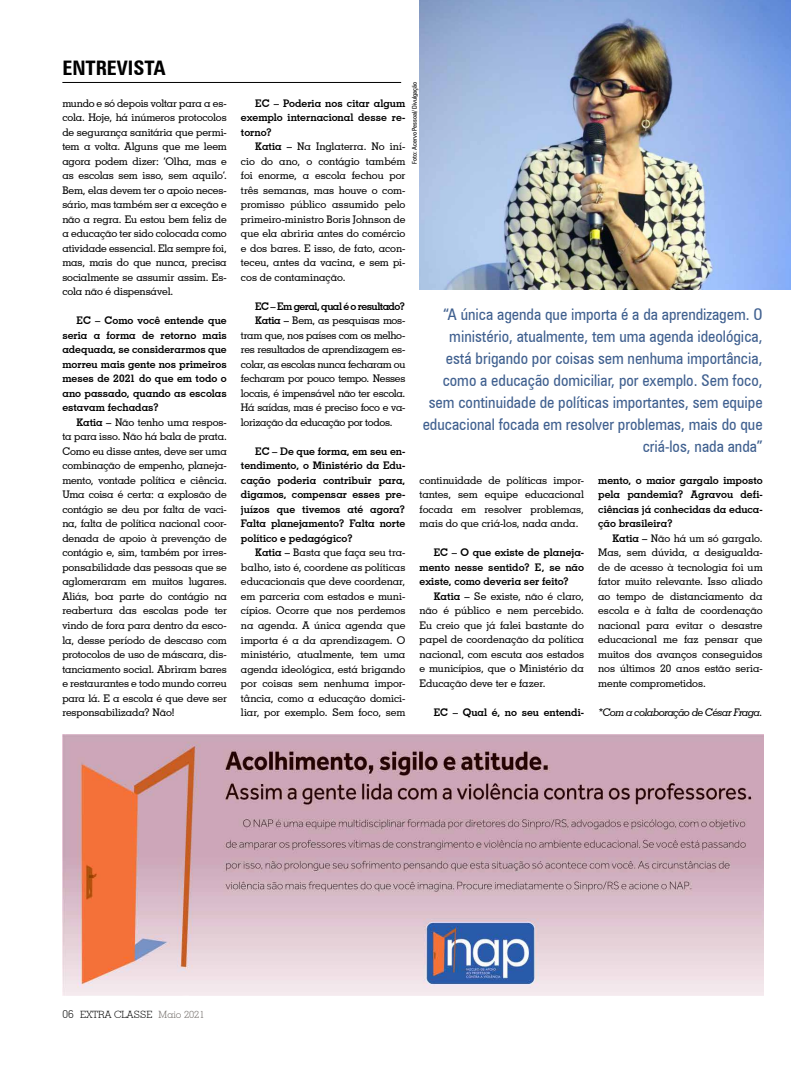
<style>
.page{position:relative;width:791px;height:1078px;background:#fff}
.page>*{position:absolute;margin:0;border:0;box-sizing:border-box;transform-origin:0 0}
.t1{font:700 condensed 20px "Zurich BT";color:#000}
.t2{font:condensed 16px/22px "Zurich BT";color:#416190;text-align:right}
.t3{font:300 11px "Geometric Slab 703 BT";color:#000}
.t4{font:500 10.5px/14.5px "Geometric Slab 703 BT";letter-spacing:-.01em;color:#000;text-align:justify}
.t5{font:700 10.5px/14.5px "Geometric Slab 703 BT";letter-spacing:-.005em;color:#000;text-align:justify}
.t6{font:italic 500 10.5px "Geometric Slab 703 BT";letter-spacing:-.045em;color:#000}
.t7{font:500 10.5px "Geometric Slab 703 BT";letter-spacing:-.03em;color:#000}
.t8{font:700 10.5px "Geometric Slab 703 BT";letter-spacing:-.055em;color:#000}
.t9{font:300 10px "Geometric Slab 703 BT";color:#000}
.t10{font:condensed 6.5px "Zurich BT";color:#000}
.s1{font-weight:700}
.s2{color:#6f6a66}
</style>
<div class="page">
<img style="left:420px;top:0;width:371px;height:289px">
<hr style="left:62px;top:82px;width:339px;height:1px;background:#000">
<img style="left:62px;top:734px;width:701px;height:261px">
<h1 class="t1" style="left:62px;top:56px;width:105px">ENTREVISTA</h1>
<p class="t4" style="left:62px;top:95px;width:166px">mundo e só depois voltar para a es&shy;cola. Hoje, há inúmeros protocolos de segurança sanitária que permi&shy;tem a volta. Alguns que me leem agora podem dizer: ‘Olha, mas e as escolas sem isso, sem aquilo’.<br>Bem, elas devem ter o apoio neces&shy;sário, mas também ser a exceção e não a regra. Eu estou bem feliz de a educação ter sido colocada como atividade essencial. Ela sempre foi, mas, mais do que nunca, precisa socialmente se assumir assim. Es&shy;cola não é dispensável.</p>
<p class="t5" style="left:62px;top:313px;width:166px;text-indent:14px">EC – Como você entende que seria a forma de retorno mais adequada, se considerarmos que morreu mais gente nos primeiros meses de 2021 do que em todo o ano passado, quando as escolas estavam fechadas?</p>
<p class="t4" style="left:62px;top:414px;width:166px;text-indent:14px"><span class="s1">Katia –</span> Não tenho uma respos&shy;ta para isso. Não há bala de prata.<br>Como eu disse antes, deve ser uma combinação de empenho, planeja&shy;mento, vontade política e ciência.<br>Uma coisa é certa: a explosão de contágio se deu por falta de vaci&shy;na, falta de política nacional coor&shy;denada de apoio à prevenção de contágio e, sim, também por irres&shy;ponsabilidade das pessoas que se aglomeraram em muitos lugares.<br>Aliás, boa parte do contágio na reabertura das escolas pode ter vindo de fora para dentro da esco&shy;la, desse período de descaso com protocolos de uso de máscara, dis&shy;tanciamento social. Abriram bares e restaurantes e todo mundo correu para lá. E a escola é que deve ser responsabilizada? Não!</p>
<p class="t10" style="left:410px;top:164px;width:84px;rotate:-90deg">Foto: Acervo Pessoal/ Divulgação</p>
<p class="t5" style="left:241px;top:95px;width:166px;text-indent:14px">EC – Poderia nos citar algum exemplo internacional desse re&shy;torno?</p>
<p class="t4" style="left:241px;top:139px;width:166px;text-indent:14px"><span class="s1">Katia –</span> Na Inglaterra. No iní&shy;cio do ano, o contágio também foi enorme, a escola fechou por três semanas, mas houve o com&shy;promisso público assumido pelo primeiro-ministro Boris Johnson de que ela abriria antes do comércio e dos bares. E isso, de fato, acon&shy;teceu, antes da vacina, e sem pi&shy;cos de contaminação.</p>
<p class="t8" style="left:255px;top:299px;width:152px">EC – Em geral, qual é o resultado?</p>
<p class="t4" style="left:255px;top:313px;width:152px"><span class="s1">Katia –</span> Bem, as pesquisas mos-</p>
<p class="t4" style="left:241px;top:327px;width:166px">tram que, nos países com os melho-</p>
<p class="t4" style="left:241px;top:342px;width:166px">res resultados de aprendizagem es-</p>
<p class="t4" style="left:241px;top:356px;width:166px">colar, as escolas nunca fecharam ou</p>
<p class="t4" style="left:241px;top:371px;width:166px">fecharam por pouco tempo. Nesses</p>
<p class="t4" style="left:241px;top:385px;width:166px">locais, é impensável não ter escola.</p>
<p class="t4" style="left:241px;top:400px;width:166px">Há saídas, mas é preciso foco e va-</p>
<p class="t7" style="left:241px;top:415px;width:153px">lorização da educação por todos.</p>
<p class="t5" style="left:241px;top:443px;width:166px;text-indent:14px">EC – De que forma, em seu en&shy;tendimento, o Ministério da Edu&shy;cação poderia contribuir para, digamos, compensar esses pre&shy;juízos que tivemos até agora?<br>Falta planejamento? Falta norte político e pedagógico?</p>
<p class="t4" style="left:241px;top:545px;width:166px;text-indent:14px"><span class="s1">Katia –</span> Basta que faça seu tra&shy;balho, isto é, coordene as políticas educacionais que deve coordenar, em parceria com estados e muni&shy;cípios. Ocorre que nos perdemos na agenda. A única agenda que importa é a da aprendizagem. O ministério, atualmente, tem uma agenda ideológica, está brigando por coisas sem nenhuma impor&shy;tância, como a educação domici&shy;liar, por exemplo. Sem foco, sem</p>
<p class="t2" style="left:423px;top:303px;width:341px">“A única agenda que importa é a da aprendizagem. O ministério, atualmente, tem uma agenda ideológica, está brigando por coisas sem nenhuma importância, como a educação domiciliar, por exemplo. Sem foco, sem continuidade de políticas importantes, sem equipe educacional focada em resolver problemas, mais do que criá-los, nada anda”</p>
<p class="t4" style="left:420px;top:472px;width:166px">continuidade de políticas impor&shy;tantes, sem equipe educacional focada em resolver problemas, mais do que criá-los, nada anda.</p>
<p class="t5" style="left:420px;top:545px;width:166px;text-indent:14px">EC – O que existe de planeja&shy;mento nesse sentido? E, se não existe, como deveria ser feito?</p>
<p class="t4" style="left:420px;top:588px;width:166px;text-indent:14px"><span class="s1">Katia –</span> Se existe, não é claro, não é público e nem percebido.<br>Eu creio que já falei bastante do papel de coordenação da política nacional, com escuta aos estados e municípios, que o Ministério da Educação deve ter e fazer.</p>
<p class="t5" style="left:434px;top:704px;width:152px">EC – Qual é, no seu entendi-</p>
<p class="t5" style="left:598px;top:472px;width:166px">mento, o maior gargalo imposto pela pandemia? Agravou defi&shy;ciências já conhecidas da educa&shy;ção brasileira?</p>
<p class="t4" style="left:598px;top:530px;width:166px;text-indent:14px"><span class="s1">Katia –</span> Não há um só gargalo.<br>Mas, sem dúvida, a desigualda&shy;de de acesso à tecnologia foi um fator muito relevante. Isso aliado ao tempo de distanciamento da escola e à falta de coordenação nacional para evitar o desastre educacional me faz pensar que muitos dos avanços conseguidos nos últimos 20 anos estão seria&shy;mente comprometidos.</p>
<p class="t6" style="left:598px;top:705px;width:166px">*Com a colaboração de César Fraga.</p>
<p class="t3" style="left:62px;top:1006px;width:13px">06</p>
<p class="t9" style="left:80px;top:1007px;width:126px">EXTRA CLASSE <span class="s2">Maio 2021</span></p>
</div>
